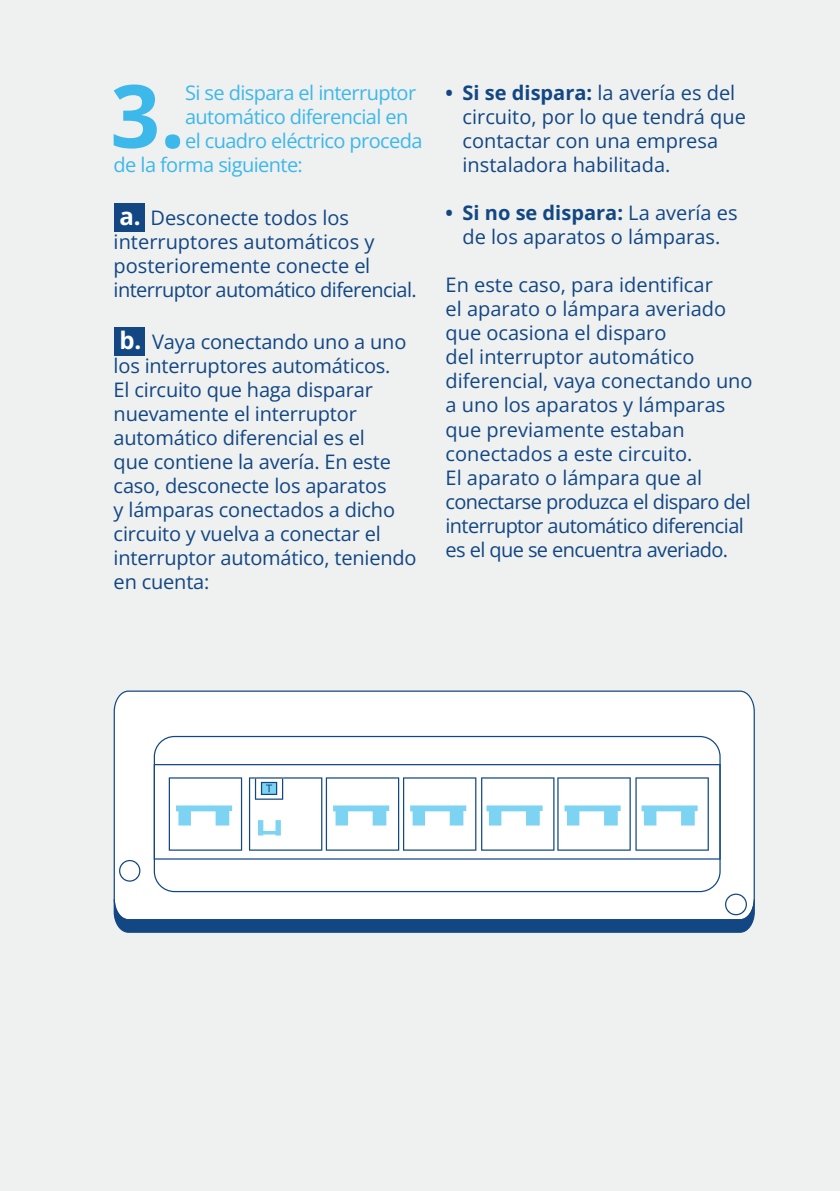
<style>
.page{position:relative;width:840px;height:1191px;background:#fff}
.page>*{position:absolute;margin:0;border:0;box-sizing:border-box;transform-origin:0 0}
.t1{font:87.2px "Open Sans";color:#3cb8ea}
.t2{font:20px/24px "Open Sans";color:#124783}
.t3{font:20px "Open Sans";letter-spacing:-.03em;color:#3cb8ea}
.s1{font-size:24px;color:#fff}
</style>
<div class="page">
<div style="left:0;top:0;width:839px;height:1191px;background:#eff0f0"></div>
<div style="left:114px;top:327px;width:30px;height:28px;background:#124783"></div>
<div style="left:114px;top:203px;width:30px;height:28px;background:#124783"></div>
<svg style="left:114px;top:690px;width:640px;height:203px;fill:#fff"></svg>
<svg style="left:154px;top:736px;width:566px;height:156px;fill:#fff"></svg>
<svg style="left:154px;top:764px;width:566px;height:95px;fill:#fff"></svg>
<svg style="left:169px;top:777px;width:73px;height:73px"></svg>
<svg style="left:119px;top:860px;width:21px;height:21px"></svg>
<svg style="left:114px;top:893px;width:640px;height:39px"></svg>
<svg style="left:249px;top:777px;width:459px;height:73px"></svg>
<p class="t1" style="left:110px;top:56px;width:76px">3.</p>
<p class="t3" style="left:185px;top:79px;width:232px">Si se dispara el interruptor</p>
<p class="t3" style="left:185px;top:103px;width:225px">automático diferencial en</p>
<p class="t3" style="left:185px;top:127px;width:239px">el cuadro eléctrico proceda</p>
<p class="t3" style="left:114px;top:151px;width:191px">de la forma siguiente:</p>
<p class="t2" style="left:114px;top:205px;width:304px;text-indent:6px"><span class="s1">a.</span> Desconecte todos los interruptores automáticos y posterioremente conecte el interruptor automático diferencial.</p>
<p class="t2" style="left:114px;top:330px;width:304px;text-indent:6px"><span class="s1">b.</span> Vaya conectando uno a uno los interruptores automáticos.<br>El circuito que haga disparar nuevamente el interruptor automático diferencial es el<br>que contiene la avería. En este caso, desconecte los aparatos<br>y lámparas conectados a dicho circuito y vuelva a conectar el interruptor automático, teniendo en cuenta:</p>
<p class="t2" style="left:462px;top:81px;width:285px;text-indent:-17px">• Si se dispara: la avería es del circuito, por lo que tendrá que contactar con una empresa instaladora habilitada.</p>
<p class="t2" style="left:445px;top:201px;width:293px;text-align:center">• Si no se dispara: La avería es de los aparatos o lámparas.</p>
<p class="t2" style="left:445px;top:273px;width:308px">En este caso, para identificar<br>el aparato o lámpara averiado que ocasiona el disparo<br>del interruptor automático diferencial, vaya conectando uno a uno los aparatos y lámparas que previamente estaban conectados a este circuito.<br>El aparato o lámpara que al conectarse produzca el disparo del interruptor automático diferencial es el que se encuentra averiado.</p>
</div>
